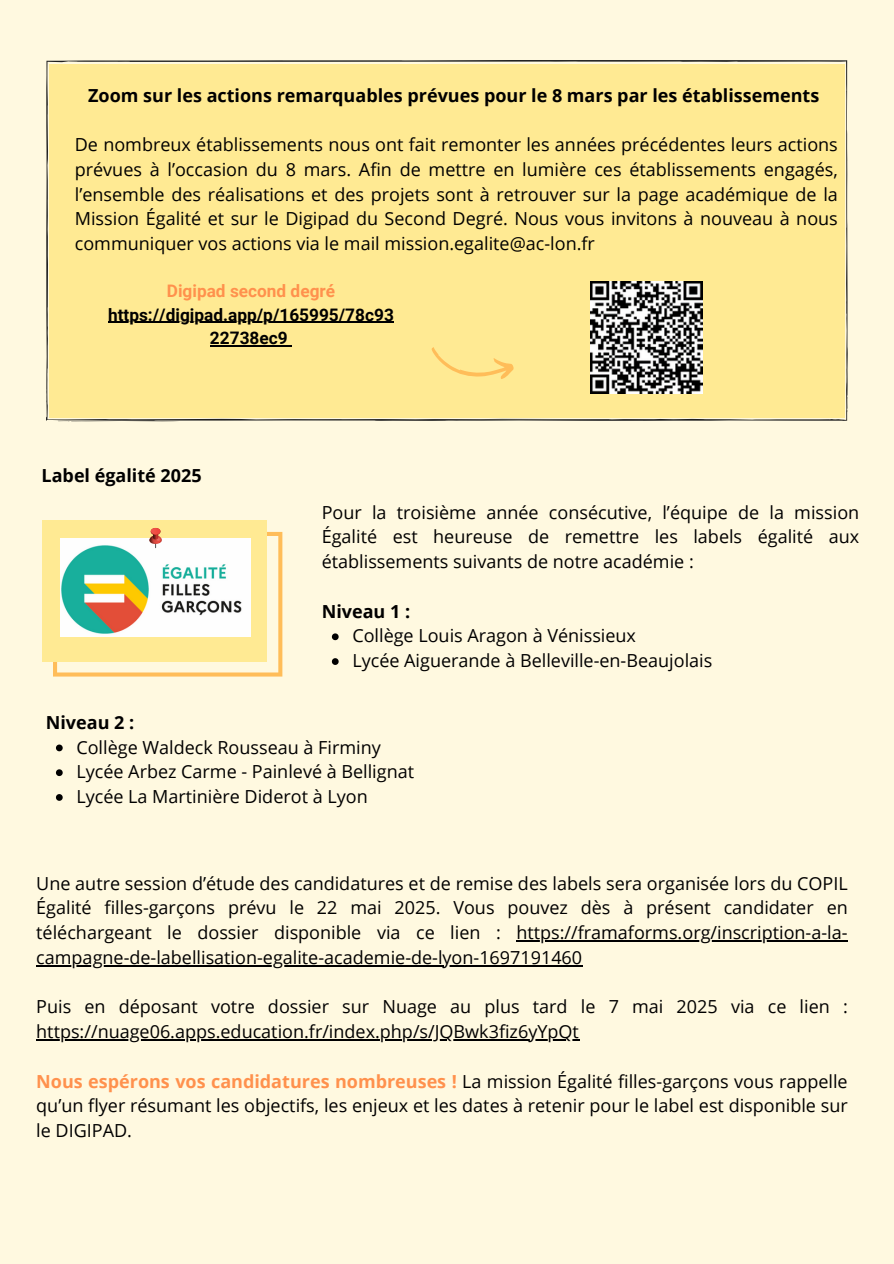
<style>
.page{position:relative;width:894px;height:1264px;background:#fff}
.page>*{position:absolute;margin:0;border:0;box-sizing:border-box;transform-origin:0 0}
.t1{font:18px/24.8px "Open Sans";color:#000;text-align:justify}
.t2{font:700 18px "Open Sans";color:#000}
.t3{font:700 17.25px/23.7px "Roboto";color:#000;text-align:center}
.t4{font:700 17.25px "Roboto";color:#ff914d}
.s1{font-weight:700;color:#ff914d}
</style>
<div class="page">
<div style="left:0;top:0;width:893px;height:1263px;background:#fff9e0"></div>
<svg style="left:46px;top:60px;width:801px;height:361px"></svg>
<div style="left:49px;top:64px;width:795px;height:354px;background:#ffea93"></div>
<img style="left:590px;top:282px;width:111px;height:111px">
<hr style="left:108px;top:322px;width:286px;height:1px;background:#000">
<hr style="left:210px;top:345px;width:77px;height:2px;background:#000">
<svg style="left:431px;top:347px;width:83px;height:32px"></svg>
<div style="left:42px;top:520px;width:225px;height:141px;background:#ffea93"></div>
<svg style="left:332px;top:633px;width:6px;height:7px"></svg>
<svg style="left:332px;top:658px;width:6px;height:7px"></svg>
<hr style="left:516px;top:940px;width:331px;height:1px;background:#000">
<hr style="left:36px;top:964px;width:546px;height:2px;background:#000">
<hr style="left:36px;top:1039px;width:543px;height:1px;background:#000">
<svg style="left:56px;top:744px;width:7px;height:7px"></svg>
<svg style="left:56px;top:769px;width:7px;height:7px"></svg>
<svg style="left:56px;top:794px;width:7px;height:6px"></svg>
<svg style="left:53px;top:528px;width:229px;height:148px"></svg>
<h1 class="t2" style="left:88px;top:82px;width:732px">Zoom sur les actions remarquables prévues pour le 8 mars par les établissements</h1>
<p class="t1" style="left:75px;top:132px;width:764px">De nombreux établissements nous ont fait remonter les années précédentes leurs actions prévues à l’occasion du 8 mars. Afin de mettre en lumière ces établissements engagés, l’ensemble des réalisations et des projets sont à retrouver sur la page académique de la Mission Égalité et sur le Digipad du Second Degré. Nous vous invitons à nouveau à nous communiquer vos actions via le mail mission.egalite@ac-lon.fr</p>
<h1 class="t4" style="left:167px;top:281px;width:170px">Digipad second degré</h1>
<p class="t3" style="left:108px;top:303px;width:287px">https://digipad.app/p/165995/78c93<br>22738ec9</p>
<p class="t2" style="left:42px;top:463px;width:161px">Label égalité 2025</p>
<h1 class="t1" style="left:321px;top:499px;width:539px">Pour la troisième année consécutive, l’équipe de la mission Égalité est heureuse de remettre les labels égalité aux établissements suivants de notre académie :</h1>
<p class="t2" style="left:321px;top:598px;width:90px">Niveau 1 :</p>
<p class="t1" style="left:352px;top:623px;width:285px">Collège Louis Aragon à Vénissieux</p>
<p class="t1" style="left:352px;top:647px;width:361px">Lycée Aiguerande à Belleville-en-Beaujolais</p>
<p class="t2" style="left:46px;top:709px;width:90px">Niveau 2 :</p>
<p class="t1" style="left:76px;top:734px;width:306px">Collège Waldeck Rousseau à Firminy</p>
<p class="t1" style="left:76px;top:759px;width:339px">Lycée Arbez Carme - Painlevé à Bellignat</p>
<p class="t1" style="left:76px;top:783px;width:293px">Lycée La Martinière Diderot à Lyon</p>
<h1 class="t1" style="left:36px;top:870px;width:812px">Une autre session d’étude des candidatures et de remise des labels sera organisée lors du COPIL Égalité filles-garçons prévu le 22 mai 2025. Vous pouvez dès à présent candidater en téléchargeant le dossier disponible via ce lien :</h1>
<p class="t1" style="left:516px;top:919px;width:332px">https://framaforms.org/inscription-a-la-</p>
<p class="t1" style="left:36px;top:944px;width:547px">campagne-de-labellisation-egalite-academie-de-lyon-1697191460</p>
<p class="t1" style="left:36px;top:993px;width:812px">Puis en déposant votre dossier sur Nuage au plus tard le 7 mai 2025 via ce lien :</p>
<h1 class="t1" style="left:36px;top:1018px;width:544px">https://nuage06.apps.education.fr/index.php/s/JQBwk3fiz6yYpQt</h1>
<h1 class="t1" style="left:36px;top:1068px;width:812px"><span class="s1">Nous espérons vos candidatures nombreuses !</span> La mission Égalité filles-garçons vous rappelle</h1>
<p class="t1" style="left:36px;top:1092px;width:812px">qu’un flyer résumant les objectifs, les enjeux et les dates à retenir pour le label est disponible sur le DIGIPAD.</p>
</div>
